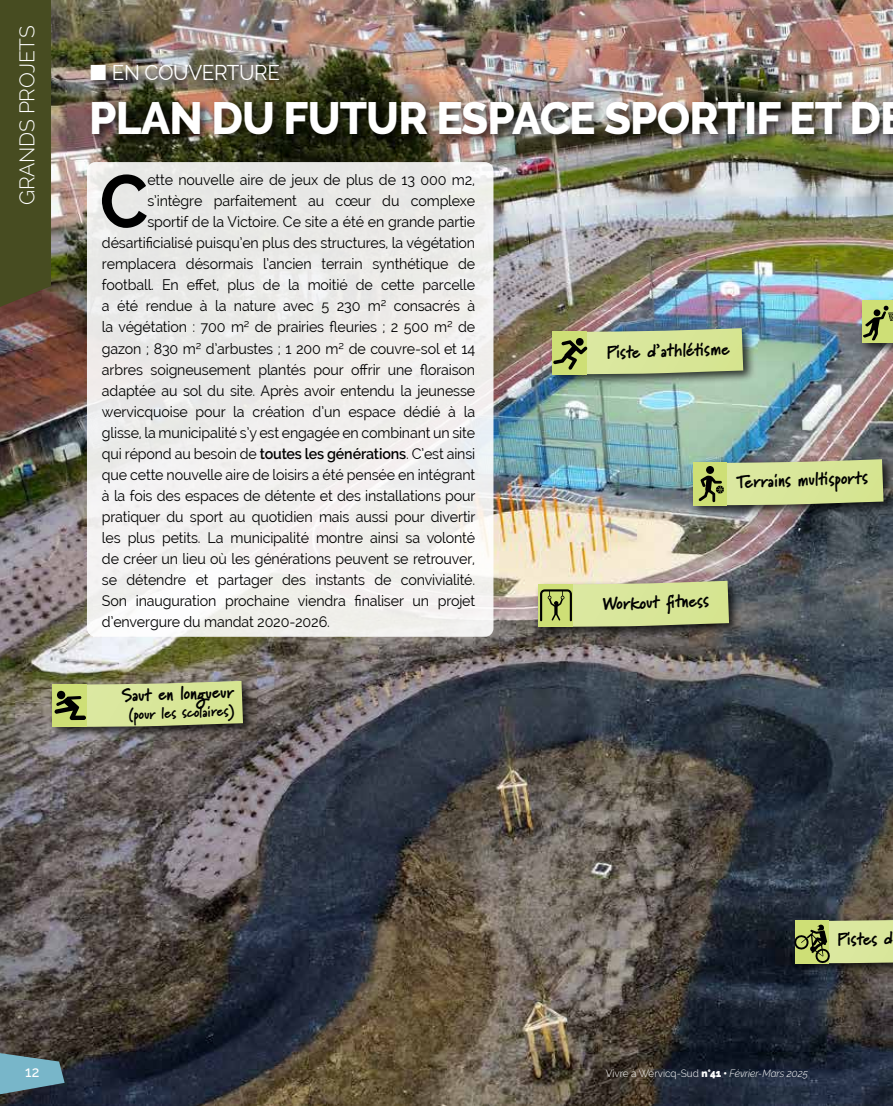
<style>
.page{position:relative;width:893px;height:1106px;background:#fff}
.page>*{position:absolute;margin:0;border:0;box-sizing:border-box;transform-origin:0 0}
.t1{font:700 74.1px "Raleway";color:#000;scale:.95 1}
.t2{font:800 45px "Raleway";letter-spacing:-.02em;color:#fff}
.t3{font:300 21px "Raleway";letter-spacing:-.01em;color:#fff}
.t4{font:21px "Raleway";letter-spacing:-.02em;color:#fff}
.t5{font:900 18px "Marydale";color:#000;scale:.95 1}
.t6{font:15px "Raleway";letter-spacing:-.01em;color:#000;scale:.95 1}
.t7{font:900 15px "Marydale";color:#000;scale:.95 1}
.t8{font:500 15px "Raleway";color:#fff;scale:.95 1}
.t9{font:300 10.5px "Raleway";color:#fff;scale:.95 1}
.s1{font-weight:600}
.s2{font-weight:900}
.s3{font-style:italic}
</style>
<div class="page">
<img style="left:0;top:0;width:893px;height:1106px">
<div style="left:87px;top:61px;width:806px;height:86px;background:#000;opacity:.75"></div>
<div style="left:87px;top:162px;width:406px;height:475px;background:#efeeeb;border-radius:9px"></div>
<svg style="left:0;top:0;width:51px;height:327px;background:#4a4b23"></svg>
<svg style="left:0;top:1050px;width:65px;height:48px;background:#5b808d"></svg>
<div style="left:49px;top:677px;width:206px;height:62px;background:#000;opacity:.75"></div>
<div style="left:53px;top:684px;width:33px;height:43px;background:#cedf76"></div>
<div style="left:791px;top:913px;width:102px;height:62px;background:#000;opacity:.75"></div>
<div style="left:689px;top:456px;width:204px;height:61px;background:#000;opacity:.75"></div>
<div style="left:693px;top:463px;width:34px;height:42px;background:#cedf76"></div>
<div style="left:535px;top:577px;width:206px;height:62px;background:#000;opacity:.75"></div>
<div style="left:539px;top:584px;width:33px;height:42px;background:#cedf76"></div>
<div style="left:549px;top:325px;width:207px;height:61px;background:#000;opacity:.75"></div>
<div style="left:859px;top:293px;width:34px;height:62px;background:#000;opacity:.75"></div>
<div style="left:863px;top:300px;width:30px;height:43px;background:#cedf76"></div>
<svg style="left:698px;top:459px;width:185px;height:46px;background:#c5d28b"></svg>
<svg style="left:553px;top:328px;width:190px;height:46px;background:#c5d28b"></svg>
<svg style="left:863px;top:306px;width:30px;height:34px"></svg>
<svg style="left:540px;top:580px;width:189px;height:46px;background:#cbd78e"></svg>
<svg style="left:54px;top:681px;width:189px;height:46px;background:#c3cf87"></svg>
<svg style="left:793px;top:920px;width:100px;height:44px;background:#bbc780"></svg>
<svg style="left:91px;top:65px;width:15px;height:15px"></svg>
<h3 class="t3" style="left:15px;top:205px;width:181px;rotate:-90deg">GRANDS PROJETS</h3>
<h3 class="t4" style="left:112px;top:61px;width:170px">EN COUVERTURE</h3>
<h2 class="t2" style="left:89px;top:93px;width:793px">PLAN DU FUTUR ESPACE SPORTIF ET D</h2>
<h1 class="t1" style="left:100px;top:159px;width:52px">C</h1>
<p class="t6" style="left:147px;top:171px;width:346px">ette nouvelle aire de jeux de plus de 13 000 m2,</p>
<p class="t6" style="left:147px;top:192px;width:347px">s’intègre parfaitement au cœur du complexe</p>
<p class="t6" style="left:147px;top:213px;width:347px">sportif de la Victoire. Ce site a été en grande partie</p>
<p class="t6" style="left:102px;top:234px;width:394px">désartificialisé puisqu’en plus des structures, la végétation</p>
<p class="t6" style="left:102px;top:255px;width:394px">remplacera désormais l’ancien terrain synthétique de</p>
<p class="t6" style="left:102px;top:276px;width:394px">football. En effet, plus de la moitié de cette parcelle</p>
<p class="t6" style="left:102px;top:297px;width:394px">a été rendue à la nature avec 5 230 m² consacrés à</p>
<p class="t6" style="left:102px;top:318px;width:394px">la végétation : 700 m² de prairies fleuries ; 2 500 m² de</p>
<p class="t6" style="left:102px;top:339px;width:394px">gazon ; 830 m² d’arbustes ; 1 200 m² de couvre-sol et 14</p>
<p class="t6" style="left:102px;top:360px;width:394px">arbres soigneusement plantés pour offrir une floraison</p>
<p class="t6" style="left:102px;top:381px;width:394px">adaptée au sol du site. Après avoir entendu la jeunesse</p>
<p class="t6" style="left:102px;top:402px;width:394px">wervicquoise pour la création d’un espace dédié à la</p>
<p class="t6" style="left:102px;top:423px;width:394px">glisse, la municipalité s’y est engagée en combinant un site</p>
<p class="t6" style="left:102px;top:444px;width:394px">qui répond au besoin de <span class="s1">toutes les générations</span>. C’est ainsi</p>
<p class="t6" style="left:102px;top:465px;width:394px">que cette nouvelle aire de loisirs a été pensée en intégrant</p>
<p class="t6" style="left:102px;top:486px;width:395px">à la fois des espaces de détente et des installations pour</p>
<p class="t6" style="left:102px;top:507px;width:395px">pratiquer du sport au quotidien mais aussi pour divertir</p>
<p class="t6" style="left:102px;top:528px;width:394px">les plus petits. La municipalité montre ainsi sa volonté</p>
<p class="t6" style="left:102px;top:549px;width:394px">de créer un lieu où les générations peuvent se retrouver,</p>
<p class="t6" style="left:102px;top:570px;width:394px">se détendre et partager des instants de convivialité.</p>
<p class="t6" style="left:102px;top:591px;width:394px">Son inauguration prochaine viendra finaliser un projet</p>
<p class="t6" style="left:102px;top:612px;width:241px">d’envergure du mandat 2020-2026.</p>
<p class="t5" style="left:606px;top:342px;width:131px;rotate:-2deg">Piste d’athléti sme</p>
<p class="t5" style="left:736px;top:471px;width:140px;rotate:-2deg">Terrains multi sports</p>
<p class="t5" style="left:602px;top:593px;width:114px;rotate:-2deg">Workout fi tn ess</p>
<p class="t5" style="left:121px;top:684px;width:120px;rotate:-2deg">Saut en longueur</p>
<p class="t7" style="left:129px;top:705px;width:113px;rotate:-2deg">(pour les scolaires)</p>
<p class="t8" style="left:25px;top:1062px;width:16px">12</p>
<p class="t5" style="left:837px;top:929px;width:60px;rotate:-2deg">Pistes d</p>
<p class="t9" style="left:606px;top:1066px;width:214px">Vivre à Wervicq-Sud <span class="s2">n°41 •</span> <span class="s3">Février-Mars 2025</span></p>
</div>
